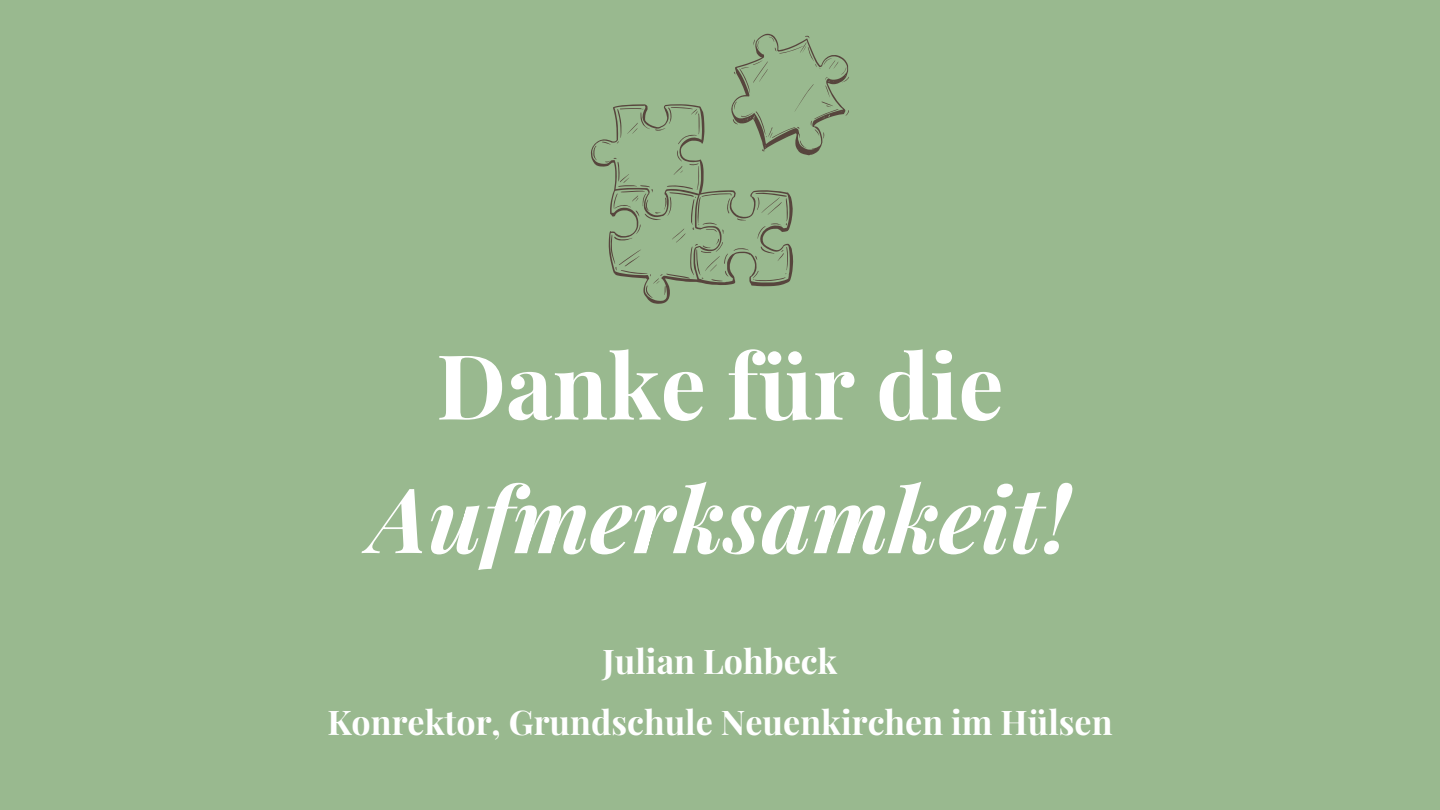
<style>
.page{position:relative;width:1440px;height:810px;background:#99b98f}
.page>*{position:absolute;margin:0;border:0;box-sizing:border-box;transform-origin:0 0}
.t1{font:italic 700 90px "Playfair Display";color:#fff}
.t2{font:700 90px "Playfair Display";color:#fff}
.t3{font:700 34px "Playfair Display";color:#fff}
</style>
<div class="page">
<svg style="left:591px;top:34px;width:258px;height:270px"></svg>
<p class="t2" style="left:436px;top:322px;width:569px">Danke für die</p>
<h1 class="t1" style="left:370px;top:456px;width:702px">Aufmerksamkeit!</h1>
<h1 class="t3" style="left:602px;top:637px;width:237px">Julian Lohbeck</h1>
<p class="t3" style="left:327px;top:698px;width:787px">Konrektor, Grundschule Neuenkirchen im Hülsen</p>
</div>
